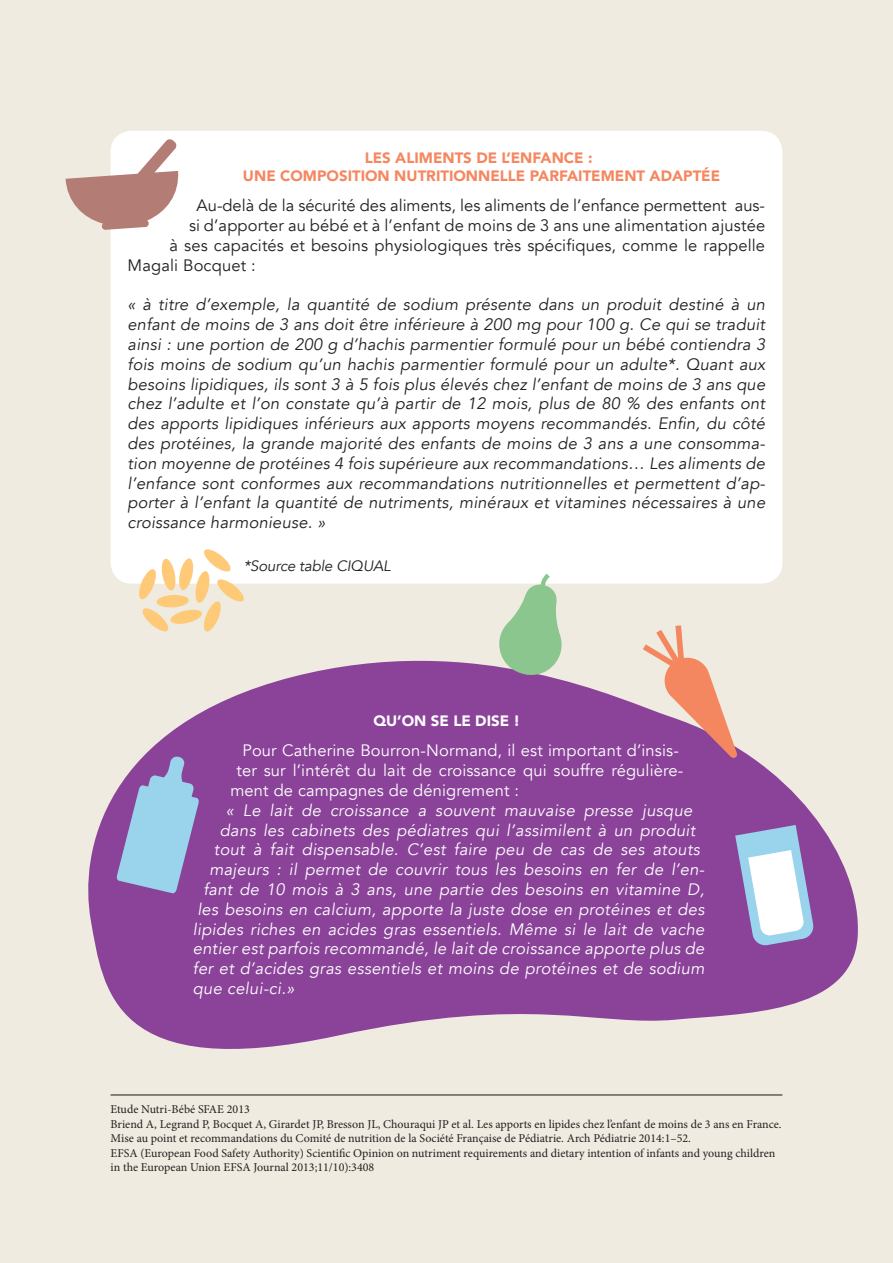
<style>
.page{position:relative;width:893px;height:1263px;background:#efebe0}
.page>*{position:absolute;margin:0;border:0;box-sizing:border-box;transform-origin:0 0}
.t1{font:italic 16.5px/19.8px "Avenir";letter-spacing:.015em;color:#231f20;text-align:justify}
.t2{font:italic 16.5px "Avenir";letter-spacing:.02em;color:#fff}
.t3{font:16.5px "Avenir";letter-spacing:.01em;color:#231f20}
.t4{font:16.5px "Avenir";letter-spacing:.01em;color:#fff}
.t5{font:900 15px "Avenir";color:#f58760}
.t6{font:italic 15px "Avenir";letter-spacing:-.01em;color:#231f20}
.t7{font:900 15px "Avenir";color:#fff}
.t8{font:12px/14.4px "Minion Pro";color:#231f20}
</style>
<div class="page">
<div style="left:111px;top:131px;width:671px;height:453px;background:#fff;border-radius:21px"></div>
<svg style="left:88px;top:660px;width:770px;height:389px;fill:#8a4399"></svg>
<svg style="left:138px;top:549px;width:107px;height:83px"></svg>
<svg style="left:643px;top:625px;width:94px;height:133px"></svg>
<svg style="left:116px;top:756px;width:83px;height:138px;background:#97a0cd"></svg>
<svg style="left:735px;top:825px;width:79px;height:121px;background:#babadb"></svg>
<svg style="left:496px;top:574px;width:66px;height:104px"></svg>
<svg style="left:66px;top:139px;width:113px;height:91px"></svg>
<hr style="left:111px;top:1094px;width:671px;height:1px;background:#231f20">
<p class="t5" style="left:365px;top:145px;width:229px">LES ALIMENTS DE L’ENFANCE :</p>
<p class="t5" style="left:243px;top:163px;width:479px">UNE COMPOSITION NUTRITIONNELLE PARFAITEMENT ADAPTÉE</p>
<p class="t3" style="left:197px;top:196px;width:570px">Au-delà de la sécurité des aliments, les aliments de l’enfance permettent aus-</p>
<p class="t3" style="left:189px;top:216px;width:578px">si d’apporter au bébé et à l’enfant de moins de 3 ans une alimentation ajustée</p>
<p class="t3" style="left:170px;top:235px;width:597px">à ses capacités et besoins physiologiques très spécifiques, comme le rappelle</p>
<p class="t3" style="left:128px;top:255px;width:130px">Magali Bocquet :</p>
<p class="t1" style="left:128px;top:295px;width:639px">« à titre d’exemple, la quantité de sodium présente dans un produit destiné à un enfant de moins de 3 ans doit être inférieure à 200 mg pour 100 g. Ce qui se traduit ainsi : une portion de 200 g d’hachis parmentier formulé pour un bébé contiendra 3 fois moins de sodium qu’un hachis parmentier formulé pour un adulte*. Quant aux besoins lipidiques, ils sont 3 à 5 fois plus élevés chez l’enfant de moins de 3 ans que chez l’adulte et l’on constate qu’à partir de 12 mois, plus de 80 % des enfants ont des apports lipidiques inférieurs aux apports moyens recommandés. Enfin, du côté des protéines, la grande majorité des enfants de moins de 3 ans a une consomma&shy;tion moyenne de protéines 4 fois supérieure aux recommandations… Les aliments de l’enfance sont conformes aux recommandations nutritionnelles et permettent d’ap&shy;porter à l’enfant la quantité de nutriments, minéraux et vitamines nécessaires à une croissance harmonieuse. »</p>
<p class="t6" style="left:244px;top:557px;width:148px">*Source table CIQUAL</p>
<p class="t7" style="left:373px;top:708px;width:148px">QU’ON SE LE DISE !</p>
<p class="t4" style="left:242px;top:741px;width:438px">Pour Catherine Bourron-Normand, il est important d’insis-</p>
<p class="t4" style="left:236px;top:761px;width:448px">ter sur l’intérêt du lait de croissance qui souffre régulière-</p>
<p class="t4" style="left:230px;top:780px;width:290px">ment de campagnes de dénigrement :</p>
<p class="t2" style="left:226px;top:800px;width:468px">« Le lait de croissance a souvent mauvaise presse jusque</p>
<p class="t2" style="left:220px;top:820px;width:477px">dans les cabinets des pédiatres qui l’assimilent à un produit</p>
<p class="t2" style="left:214px;top:840px;width:487px">tout à fait dispensable. C’est faire peu de cas de ses atouts</p>
<p class="t2" style="left:209px;top:860px;width:497px">majeurs : il permet de couvrir tous les besoins en fer de l’en-</p>
<p class="t2" style="left:203px;top:879px;width:503px">fant de 10 mois à 3 ans, une partie des besoins en vitamine D,</p>
<p class="t2" style="left:197px;top:899px;width:509px">les besoins en calcium, apporte la juste dose en protéines et des</p>
<p class="t2" style="left:193px;top:919px;width:513px">lipides riches en acides gras essentiels. Même si le lait de vache</p>
<p class="t2" style="left:193px;top:939px;width:513px">entier est parfois recommandé, le lait de croissance apporte plus de</p>
<p class="t2" style="left:193px;top:959px;width:513px">fer et d’acides gras essentiels et moins de protéines et de sodium</p>
<p class="t2" style="left:193px;top:978px;width:103px">que celui-ci.»</p>
<p class="t8" style="left:111px;top:1102px;width:141px">Etude Nutri-Bébé SFAE 2013</p>
<p class="t8" style="left:111px;top:1117px;width:673px">Briend A, Legrand P, Bocquet A, Girardet JP, Bresson JL, Chouraqui JP et al. Les apports en lipides chez l’enfant de moins de 3 ans en France.<br>Mise au point et recommandations du Comité de nutrition de la Société Française de Pédiatrie. Arch Pédiatrie 2014:1–52.</p>
<p class="t8" style="left:111px;top:1145px;width:666px">EFSA (European Food Safety Authority) Scientific Opinion on nutriment requirements and dietary intention of infants and young children in the European Union EFSA Journal 2013;11/10):3408</p>
</div>
